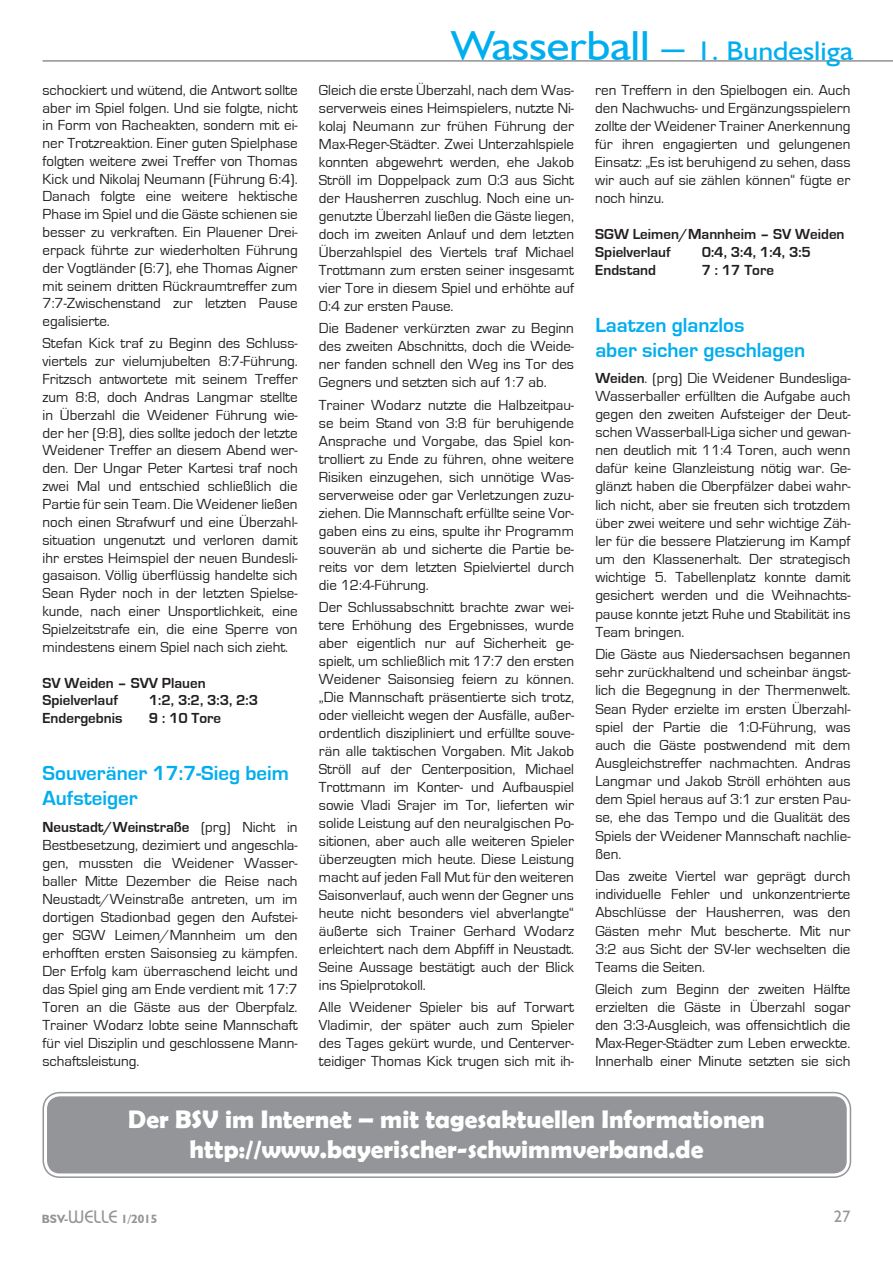
<style>
.page{position:relative;width:893px;height:1263px;background:#fff}
.page>*{position:absolute;margin:0;border:0;box-sizing:border-box;transform-origin:0 0}
.t1{font:27px "Humanist 521 BT";color:#00aeef;scale:1.1 1}
.t2{font:700 25.5px/30.6px "Berlin Sans FB Demi";color:#fff;text-align:center}
.t3{font:700 21px/25.2px "Eurostile";color:#00aeef}
.t4{font:16.5px "Humanist 521 BT";color:#939598}
.t5{font:15px/18px "Eurostile";color:#231f20;text-align:justify}
.t6{font:700 15px/18px "Eurostile";color:#231f20}
.t7{font:700 12px "Humanist 521 BT";color:#939598}
.s1{font-weight:700}
.s2{font-size:42px}
.s3{font-family:"Bauhaus IT Cby BT";font-weight:500;font-size:18px}
</style>
<div class="page">
<hr style="left:43px;top:60px;width:850px;height:2px;background:#231f20">
<div style="left:47px;top:1096px;width:800px;height:77px;background:#939598;border-radius:13px"></div>
<div style="left:43px;top:1092px;width:808px;height:86px;border:2px solid #939598;border-radius:17px"></div>
<div style="left:50px;top:1099px;width:794px;height:71px;border:2px solid #939598;border-radius:9px"></div>
<p class="t5" style="left:43px;top:81px;width:257px">schockiert und wütend, die Antwort sollte aber im Spiel folgen. Und sie folgte, nicht in Form von Racheakten, sondern mit ei&shy;ner Trotzreaktion. Einer guten Spielphase folgten weitere zwei Treffer von Thomas Kick und Nikolaj Neumann (Führung 6:4).<br>Danach folgte eine weitere hektische Phase im Spiel und die Gäste schienen sie besser zu verkraften. Ein Plauener Drei&shy;erpack führte zur wiederholten Führung der Vogtländer (6:7), ehe Thomas Aigner mit seinem dritten Rückraumtreffer zum 7:7-Zwischenstand zur letzten Pause egalisierte.</p>
<p class="t5" style="left:43px;top:335px;width:257px">Stefan Kick traf zu Beginn des Schluss&shy;viertels zur vielumjubelten 8:7-Führung.<br>Fritzsch antwortete mit seinem Treffer zum 8:8, doch Andras Langmar stellte in Überzahl die Weidener Führung wie&shy;der her (9:8), dies sollte jedoch der letzte Weidener Treffer an diesem Abend wer&shy;den. Der Ungar Peter Kartesi traf noch zwei Mal und entschied schließlich die Partie für sein Team. Die Weidener ließen noch einen Strafwurf und eine Überzahl&shy;situation ungenutzt und verloren damit ihr erstes Heimspiel der neuen Bundesli&shy;gasaison. Völlig überflüssig handelte sich Sean Ryder noch in der letzten Spielse&shy;kunde, nach einer Unsportlichkeit, eine Spielzeitstrafe ein, die eine Sperre von mindestens einem Spiel nach sich zieht.</p>
<p class="t6" style="left:43px;top:674px;width:165px">SV Weiden – SVV Plauen<br>Spielverlauf</p>
<p class="t6" style="left:149px;top:692px;width:111px">1:2, 3:2, 3:3, 2:3</p>
<p class="t6" style="left:43px;top:710px;width:81px">Endergebnis</p>
<p class="t6" style="left:149px;top:710px;width:74px">9 : 10 Tore</p>
<h3 class="t3" style="left:43px;top:761px;width:248px">Souveräner 17:7-Sieg beim<br>Aufsteiger</h3>
<p class="t5" style="left:43px;top:818px;width:257px"><span class="s1">Neustadt/Weinstraße</span> (prg) Nicht in Bestbesetzung, dezimiert und angeschla&shy;gen, mussten die Weidener Wasser&shy;baller Mitte Dezember die Reise nach Neustadt/Weinstraße antreten, um im dortigen Stadionbad gegen den Aufstei&shy;ger SGW Leimen/Mannheim um den erhofften ersten Saisonsieg zu kämpfen.<br>Der Erfolg kam überraschend leicht und das Spiel ging am Ende verdient mit 17:7<br>Toren an die Gäste aus der Oberpfalz.<br>Trainer Wodarz lobte seine Mannschaft für viel Disziplin und geschlossene Mann&shy;schaftsleistung.</p>
<h1 class="t1" style="left:451px;top:34px;width:366px"><span class="s2">Wasserball –</span> 1. Bundesliga</h1>
<p class="t5" style="left:319px;top:81px;width:257px">Gleich die erste Überzahl, nach dem Was&shy;serverweis eines Heimspielers, nutzte Ni&shy;kolaj Neumann zur frühen Führung der Max-Reger-Städter. Zwei Unterzahlspiele konnten abgewehrt werden, ehe Jakob Ströll im Doppelpack zum 0:3 aus Sicht der Hausherren zuschlug. Noch eine un&shy;genutzte Überzahl ließen die Gäste liegen, doch im zweiten Anlauf und dem letzten Überzahlspiel des Viertels traf Michael Trottmann zum ersten seiner insgesamt vier Tore in diesem Spiel und erhöhte auf 0:4 zur ersten Pause.</p>
<p class="t5" style="left:319px;top:320px;width:257px">Die Badener verkürzten zwar zu Beginn des zweiten Abschnitts, doch die Weide&shy;ner fanden schnell den Weg ins Tor des Gegners und setzten sich auf 1:7 ab.</p>
<p class="t5" style="left:319px;top:396px;width:257px">Trainer Wodarz nutzte die Halbzeitpau&shy;se beim Stand von 3:8 für beruhigende Ansprache und Vorgabe, das Spiel kon&shy;trolliert zu Ende zu führen, ohne weitere Risiken einzugehen, sich unnötige Was&shy;serverweise oder gar Verletzungen zuzu&shy;ziehen. Die Mannschaft erfüllte seine Vor&shy;gaben eins zu eins, spulte ihr Pro gramm souverän ab und sicherte die Partie be&shy;reits vor dem letzten Spielviertel durch die 12:4-Führung.</p>
<p class="t5" style="left:319px;top:598px;width:257px">Der Schlussabschnitt brachte zwar wei&shy;tere Erhöhung des Ergebnisses, wurde aber eigentlich nur auf Sicherheit ge&shy;spielt, um schließlich mit 17:7 den ersten Weidener Saisonsieg feiern zu können. „Die Mannschaft präsentierte sich trotz, oder vielleicht wegen der Ausfälle, außer&shy;ordentlich diszipliniert und erfüllte souve&shy;rän alle taktischen Vorgaben. Mit Jakob Ströll auf der Centerposition, Michael Trottmann im Konter- und Aufbauspiel sowie Vladi Srajer im Tor, lieferten wir solide Leistung auf den neuralgischen Po&shy;sitionen, aber auch alle weiteren Spieler überzeugten mich heute. Diese Leistung macht auf jeden Fall Mut für den weiteren Saisonverlauf, auch wenn der Gegner uns heute nicht besonders viel abverlangte“ äußerte sich Trainer Ger hard Wodarz erleichtert nach dem Abpfiff in Neustadt.<br>Seine Aussage bestätigt auch der Blick ins Spielprotokoll.</p>
<p class="t5" style="left:319px;top:998px;width:257px">Alle Weidener Spieler bis auf Torwart Vladimir, der später auch zum Spieler des Tages gekürt wurde, und Centerver&shy;teidiger Thomas Kick trugen sich mit ih-</p>
<p class="t5" style="left:595px;top:81px;width:257px">ren Treffern in den Spielbogen ein. Auch den Nachwuchs- und Ergänzungsspielern zollte der Weidener Trainer Anerkennung für ihren engagierten und gelungenen Einsatz: „Es ist beruhigend zu sehen, dass wir auch auf sie zählen können“ fügte er noch hinzu.</p>
<p class="t6" style="left:595px;top:225px;width:251px">SGW Leimen/Mannheim – SV Weiden<br>Spielverlauf</p>
<p class="t6" style="left:702px;top:243px;width:111px">0:4, 3:4, 1:4, 3:5</p>
<p class="t6" style="left:595px;top:261px;width:62px">Endstand</p>
<p class="t6" style="left:702px;top:261px;width:74px">7 : 17 Tore</p>
<h3 class="t3" style="left:595px;top:312px;width:212px">Laatzen glanzlos<br>aber sicher geschlagen</h3>
<p class="t5" style="left:595px;top:370px;width:257px"><span class="s1">Weiden</span>. (prg) Die Weidener Bundesliga-Wasserballer erfüllten die Aufgabe auch gegen den zweiten Aufsteiger der Deut&shy;schen Wasserball-Liga sicher und gewan&shy;nen deutlich mit 11:4 Toren, auch wenn dafür keine Glanzleistung nötig war. Ge&shy;glänzt haben die Oberpfälzer dabei wahr&shy;lich nicht, aber sie freuten sich trotzdem über zwei weitere und sehr wichtige Zäh&shy;ler für die bessere Platzierung im Kampf um den Klassenerhalt. Der strategisch wichtige 5. Tabellenplatz konnte damit gesichert werden und die Weihnachts&shy;pause konnte jetzt Ruhe und Stabilität ins Team bringen.</p>
<p class="t5" style="left:595px;top:645px;width:257px">Die Gäste aus Niedersachsen begannen sehr zurückhaltend und scheinbar ängst&shy;lich die Begegnung in der Thermenwelt.<br>Sean Ryder erzielte im ersten Überzahl&shy;spiel der Partie die 1:0-Führung, was auch die Gäste postwendend mit dem Ausgleichstreffer nachmachten. Andras Langmar und Jakob Ströll erhöhten aus dem Spiel heraus auf 3:1 zur ersten Pau&shy;se, ehe das Tempo und die Qualität des Spiels der Weidener Mannschaft nachlie&shy;ßen.</p>
<p class="t5" style="left:595px;top:867px;width:257px">Das zweite Viertel war geprägt durch individuelle Fehler und unkonzentrierte Abschlüsse der Hausherren, was den Gästen mehr Mut bescherte. Mit nur 3:2 aus Sicht der SV-ler wechselten die Teams die Seiten.</p>
<p class="t5" style="left:595px;top:981px;width:257px">Gleich zum Beginn der zweiten Hälfte erzielten die Gäste in Überzahl sogar den 3:3-Ausgleich, was offensichtlich die Max-Reger-Städter zum Leben erweckte.<br>Innerhalb einer Minute setzten sie sich</p>
<h2 class="t2" style="left:128px;top:1103px;width:638px">Der BSV im Internet – mit tagesaktuellen Informationen http://www.bayerischer-schwimmverband.de</h2>
<p class="t7" style="left:42px;top:1212px;width:117px">bsv-<span class="s3">WELLE</span> 1/2015</p>
<p class="t4" style="left:834px;top:1206px;width:18px">27</p>
</div>
